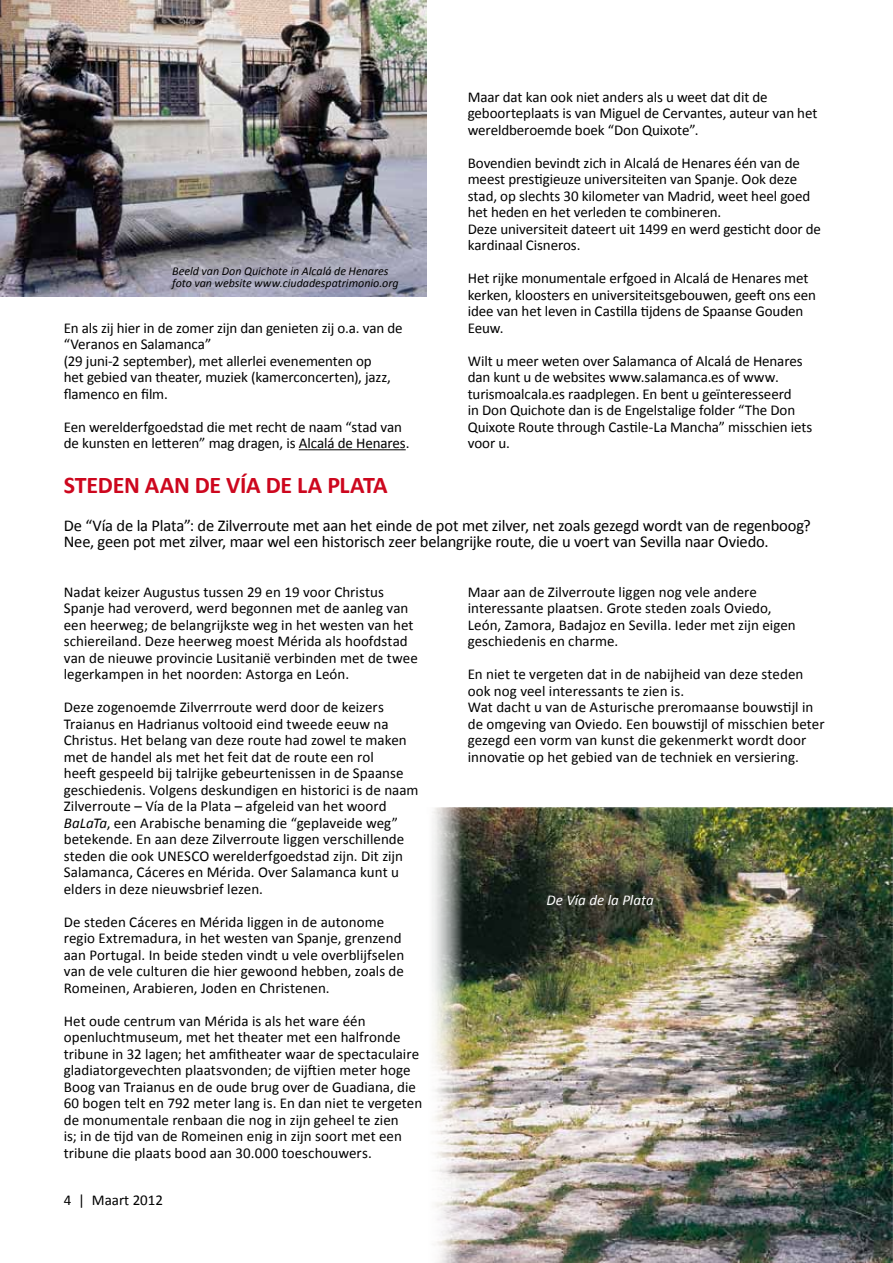
<style>
.page{position:relative;width:893px;height:1263px;background:#fff}
.page>*{position:absolute;margin:0;border:0;box-sizing:border-box;transform-origin:0 0}
.t1{font:700 24px "Calibri";letter-spacing:.005em;color:#cd071e}
.t2{font:16.5px/16.5px "Calibri";letter-spacing:-.01em;color:#000}
.t3{font:15px/16.5px "Calibri";color:#000}
.t4{font:italic 15px "Calibri";letter-spacing:.005em;color:#fff}
.t5{font:italic 12px/12px "Calibri";color:#000}
.s1{font-style:italic}
</style>
<div class="page">
<img style="left:432px;top:808px;width:461px;height:455px">
<hr style="left:299px;top:449px;width:107px;height:1px;background:#000">
<img style="left:0;top:0;width:426px;height:296px">
<p class="t5" style="left:172px;top:264px;width:228px">Beeld van Don Quichote in Alcalá de Henares foto van website www.ciudadespatrimonio.org</p>
<p class="t3" style="left:64px;top:319px;width:340px">En als zij hier in de zomer zijn dan genieten zij o.a. van de “Veranos en Salamanca”<br>(29 juni-2 september), met allerlei evenementen op<br>het gebied van theater, muziek (kamerconcerten), jazz, flamenco en film.</p>
<p class="t3" style="left:64px;top:418px;width:347px">Een werelderfgoedstad die met recht de naam “stad van de kunsten en letteren” mag dragen, is Alcalá de Henares.</p>
<h1 class="t1" style="left:64px;top:470px;width:25px">STEDEN</h1>
<h1 class="t1" style="left:145px;top:470px;width:16px">AAN</h1>
<h1 class="t1" style="left:195px;top:470px;width:169px">DE VÍA DE LA PLATA</h1>
<p class="t3" style="left:468px;top:88px;width:351px">Maar dat kan ook niet anders als u weet dat dit de geboorteplaats is van Miguel de Cervantes, auteur van het wereldberoemde boek “Don Quixote”.</p>
<p class="t3" style="left:468px;top:154px;width:355px">Bovendien bevindt zich in Alcalá de Henares één van de meest prestigieuze universiteiten van Spanje. Ook deze stad, op slechts 30 kilometer van Madrid, weet heel goed het heden en het verleden te combineren.<br>Deze universiteit dateert uit 1499 en werd gesticht door de kardinaal Cisneros.</p>
<p class="t3" style="left:468px;top:269px;width:350px">Het rijke monumentale erfgoed in Alcalá de Henares met kerken, kloosters en universiteitsgebouwen, geeft ons een idee van het leven in Castilla tijdens de Spaanse Gouden Eeuw.</p>
<p class="t3" style="left:468px;top:352px;width:346px">Wilt u meer weten over Salamanca of Alcalá de Henares dan kunt u de websites www.salamanca.es of www. turismoalcala.es raadplegen. En bent u geïnteresseerd<br>in Don Quichote dan is de Engelstalige folder “The Don Quixote Route through Castile-La Mancha” misschien iets voor u.</p>
<p class="t2" style="left:64px;top:516px;width:749px">De “Vía de la Plata”: de Zilverroute met aan het einde de pot met zilver, net zoals gezegd wordt van de regenboog?<br>Nee, geen pot met zilver, maar wel een historisch zeer belangrijke route, die u voert van Sevilla naar Oviedo.</p>
<p class="t3" style="left:64px;top:583px;width:356px">Nadat keizer Augustus tussen 29 en 19 voor Christus Spanje had veroverd, werd begonnen met de aanleg van een heerweg; de belangrijkste weg in het westen van het schiereiland. Deze heerweg moest Mérida als hoofdstad van de nieuwe provincie Lusitanië verbinden met de twee legerkampen in het noorden: Astorga en León.</p>
<p class="t3" style="left:64px;top:698px;width:356px">Deze zogenoemde Zilverrroute werd door de keizers Traianus en Hadrianus voltooid eind tweede eeuw na Christus. Het belang van deze route had zowel te maken met de handel als met het feit dat de route een rol<br>heeft gespeeld bij talrijke gebeurtenissen in de Spaanse geschiedenis. Volgens deskundigen en historici is de naam Zilverroute – Vía de la Plata – afgeleid van het woord <span class="s1">BaLaTa</span>, een Arabische benaming die “geplaveide weg” betekende. En aan deze Zilverroute liggen verschillende steden die ook UNESCO werelderfgoedstad zijn. Dit zijn Salamanca, Cáceres en Mérida. Over Salamanca kunt u elders in deze nieuwsbrief lezen.</p>
<p class="t3" style="left:64px;top:913px;width:342px">De steden Cáceres en Mérida liggen in de autonome regio Extremadura, in het westen van Spanje, grenzend aan Portugal. In beide steden vindt u vele overblijfselen van de vele culturen die hier gewoond hebben, zoals de Romeinen, Arabieren, Joden en Christenen.</p>
<p class="t3" style="left:64px;top:1012px;width:360px">Het oude centrum van Mérida is als het ware één openluchtmuseum, met het theater met een halfronde tribune in 32 lagen; het amfitheater waar de spectaculaire gladiatorgevechten plaatsvonden; de vijftien meter hoge Boog van Traianus en de oude brug over de Guadiana, die 60 bogen telt en 792 meter lang is. En dan niet te vergeten de monumentale renbaan die nog in zijn geheel te zien<br>is; in de tijd van de Romeinen enig in zijn soort met een tribune die plaats bood aan 30.000 toeschouwers.</p>
<p class="t3" style="left:64px;top:1191px;width:101px">4 | Maart 2012</p>
<p class="t3" style="left:468px;top:583px;width:329px">Maar aan de Zilverroute liggen nog vele andere interessante plaatsen. Grote steden zoals Oviedo, León, Zamora, Badajoz en Sevilla. Ieder met zijn eigen geschiedenis en charme.</p>
<p class="t3" style="left:468px;top:665px;width:358px">En niet te vergeten dat in de nabijheid van deze steden ook nog veel interessants te zien is.<br>Wat dacht u van de Asturische preromaanse bouwstijl in de omgeving van Oviedo. Een bouwstijl of misschien beter gezegd een vorm van kunst die gekenmerkt wordt door innovatie op het gebied van de techniek en versiering.</p>
<p class="t4" style="left:546px;top:891px;width:109px">De Vía de la Plata</p>
</div>
